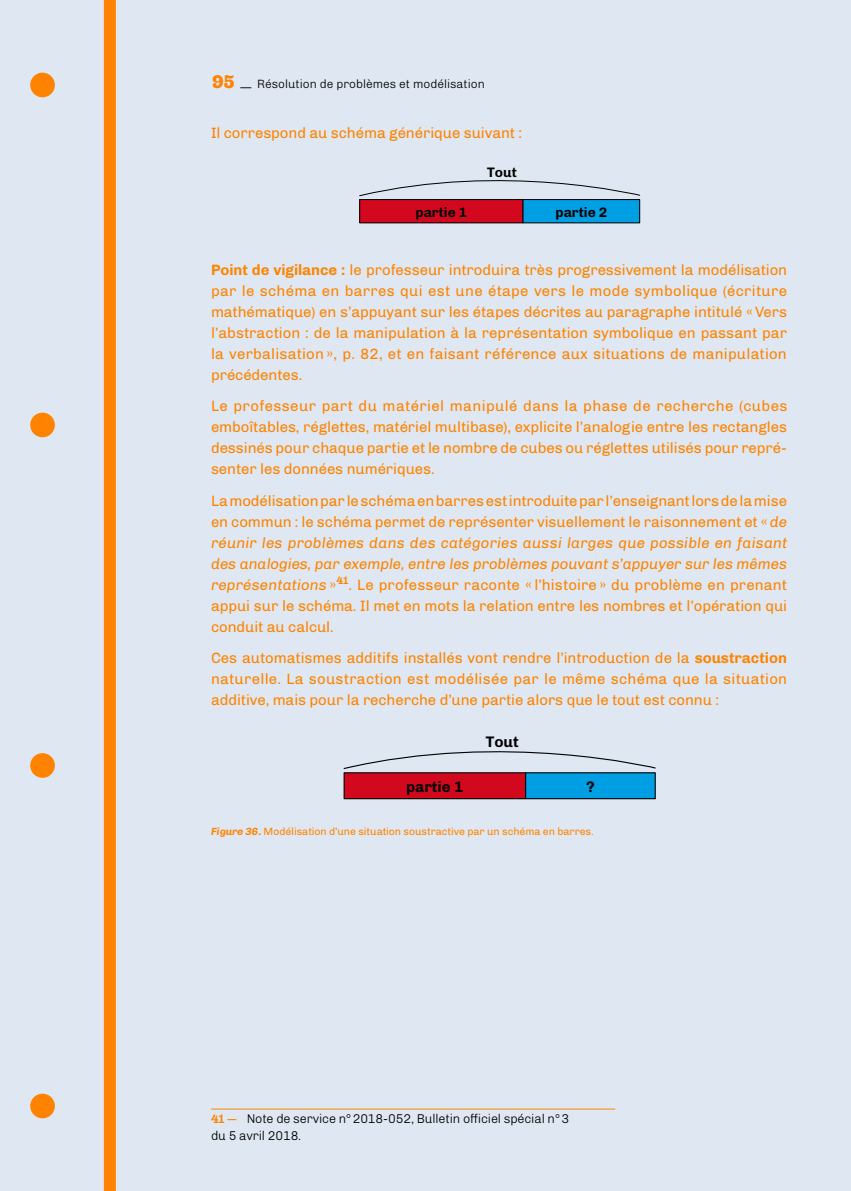
<style>
.page{position:relative;width:851px;height:1191px;background:#fff}
.page>*{position:absolute;margin:0;border:0;box-sizing:border-box;transform-origin:0 0}
.t1{font:700 15.3px "Chivo";color:#000}
.t2{font:15px/21px "Chivo";letter-spacing:-.005em;color:#ff8300;text-align:justify}
.t3{font:700 13.8px "Chivo";color:#000}
.t4{font:300 12.75px/16.5px "Chivo";letter-spacing:-.01em;color:#000}
.t5{font:300 12px "Chivo";color:#000}
.t6{font:10.5px "Chivo";letter-spacing:-.005em;color:#ff8300}
.s1{font-family:"Hernandez Niu W00";font-weight:800;font-size:18px;color:#ff8300}
.s2{font-weight:700}
.s3{font-style:italic}
.s4{font-weight:700;font-style:italic}
.s5{font-family:"Hernandez Niu W00";font-weight:700;font-size:12px;color:#ff8300}
</style>
<div class="page">
<div style="left:0;top:0;width:850px;height:1191px;background:#dfe8f2"></div>
<div style="left:104px;top:0;width:12px;height:1191px;background:#ff8300"></div>
<hr style="left:211px;top:1108px;width:404px;height:1px;background:#ff8300">
<div style="left:344px;top:772px;width:181px;height:26px;background:#d2091e"></div>
<div style="left:343px;top:772px;width:183px;height:27px;border:1px solid #000"></div>
<div style="left:525px;top:772px;width:130px;height:26px;background:#009fe3"></div>
<div style="left:525px;top:772px;width:130px;height:27px;border:1px solid #000"></div>
<svg style="left:343px;top:751px;width:313px;height:18px"></svg>
<div style="left:359px;top:199px;width:164px;height:24px;background:#d2091e"></div>
<div style="left:359px;top:199px;width:164px;height:24px;border:1px solid #000"></div>
<div style="left:523px;top:199px;width:116px;height:24px;background:#009fe3"></div>
<div style="left:522px;top:199px;width:118px;height:24px;border:1px solid #000"></div>
<svg style="left:359px;top:180px;width:281px;height:17px"></svg>
<div style="left:30px;top:73px;width:25px;height:24px;background:#ff8300;border-radius:50%"></div>
<div style="left:30px;top:412px;width:25px;height:25px;background:#ff8300;border-radius:50%"></div>
<div style="left:30px;top:753px;width:25px;height:25px;background:#ff8300;border-radius:50%"></div>
<div style="left:30px;top:1093px;width:25px;height:25px;background:#ff8300;border-radius:50%"></div>
<p class="t5" style="left:212px;top:75px;width:274px"><span class="s1">95</span> — Résolution de problèmes et modélisation</p>
<p class="t2" style="left:211px;top:122px;width:312px">Il correspond au schéma générique suivant :</p>
<p class="t3" style="left:487px;top:161px;width:31px">Tout</p>
<p class="t3" style="left:415px;top:201px;width:53px">partie 1</p>
<p class="t3" style="left:555px;top:201px;width:53px">partie 2</p>
<p class="t2" style="left:211px;top:258px;width:577px"><span class="s2">Point de vigilance :</span> le professeur introduira très progressivement la modélisation par le schéma en barres qui est une étape vers le mode symbolique (écriture mathématique) en s’appuyant sur les étapes décrites au paragraphe intitulé « Vers l’abstraction : de la manipulation à la représentation symbolique en passant par la verbalisation », p. 82, et en faisant référence aux situations de manipulation précédentes.</p>
<p class="t2" style="left:211px;top:395px;width:578px">Le professeur part du matériel manipulé dans la phase de recherche (cubes emboîtables, réglettes, matériel multibase), explicite l’analogie entre les rectangles dessinés pour chaque partie et le nombre de cubes ou réglettes utilisés pour repré&shy;senter les données numériques.</p>
<p class="t2" style="left:211px;top:489px;width:578px">La modélisation par le schéma en barres est introduite par l’enseignant lors de la mise en commun : le schéma permet de représenter visuellement le raisonnement et « <span class="s3">de réunir les problèmes dans des catégories aussi larges que possible en faisant des analogies, par exemple, entre les problèmes pouvant s’appuyer sur les mêmes représentations</span> »<sup>41</sup>. Le professeur raconte « l’histoire » du problème en prenant appui sur le schéma. Il met en mots la relation entre les nombres et l’opération qui conduit au calcul.</p>
<p class="t2" style="left:211px;top:647px;width:577px">Ces automatismes additifs installés vont rendre l’introduction de la <span class="s2">soustraction </span>naturelle. La soustraction est modélisée par le même schéma que la situation additive, mais pour la recherche d’une partie alors que le tout est connu :</p>
<p class="t1" style="left:486px;top:730px;width:34px">Tout</p>
<p class="t1" style="left:406px;top:774px;width:59px">partie 1</p>
<p class="t1" style="left:586px;top:774px;width:10px">?</p>
<p class="t6" style="left:211px;top:823px;width:384px"><span class="s4">Figure 36.</span> Modélisation d’une situation soustractive par un schéma en barres.</p>
<p class="t4" style="left:211px;top:1109px;width:360px"><span class="s5">41 —</span> Note de service n° 2018-052, Bulletin officiel spécial n° 3 du 5 avril 2018.</p>
</div>
